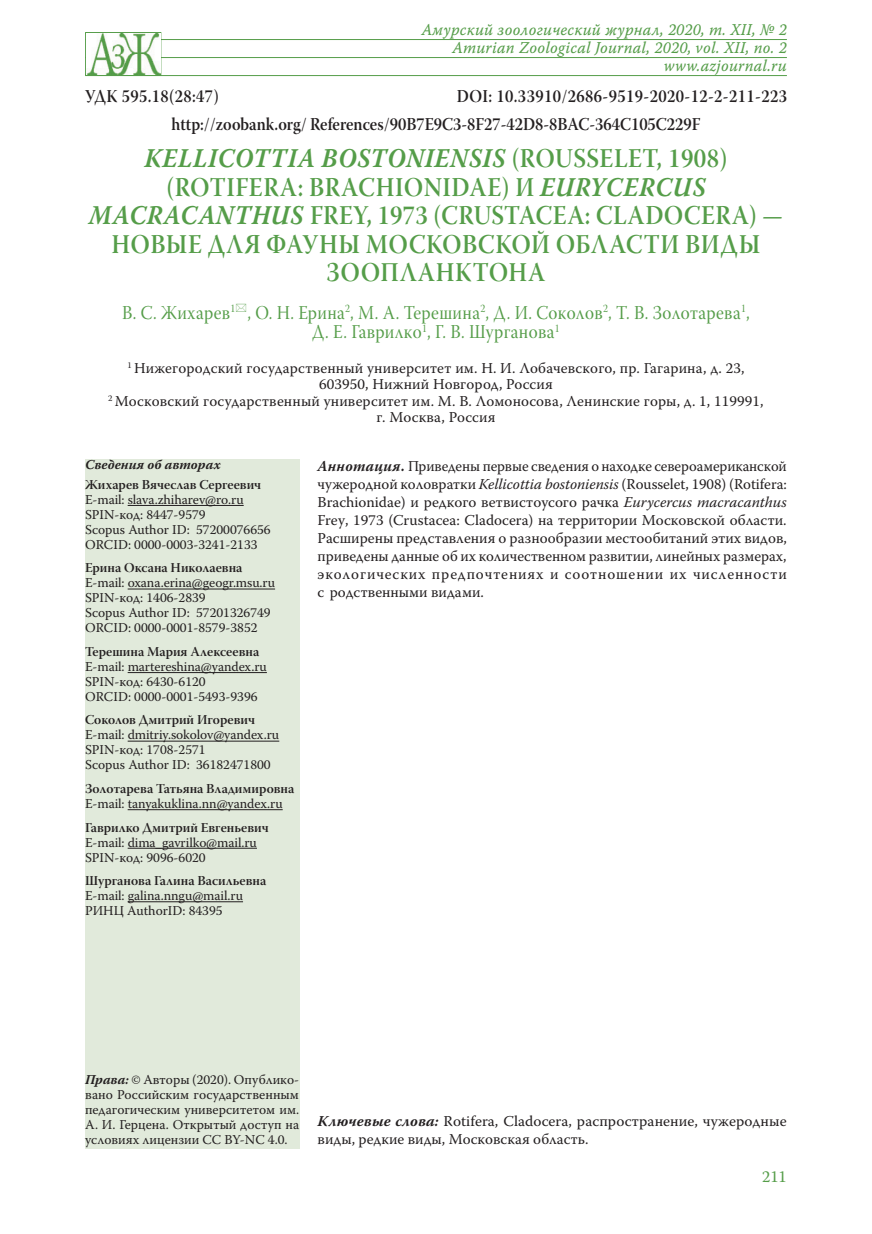
<style>
.page{position:relative;width:872px;height:1234px;background:#fff}
.page>*{position:absolute;margin:0;border:0;box-sizing:border-box;transform-origin:0 0}
.t1{font:27px/28.5px "Warnock Pro Semibold Subh";letter-spacing:.02em;color:#559d49;text-align:center;scale:.9 1}
.t2{font:italic 700 27px "Warnock Pro";letter-spacing:.035em;color:#559d49;scale:.9 1}
.t3{font:19.5px/19.5px "Warnock Pro Subh";letter-spacing:.02em;color:#559d49;text-align:center;scale:.9 1}
.t4{font:18px/28.5px "Warnock Pro Semibold Subh";color:#231f20;scale:.9 1}
.t5{font:18px "Warnock Pro Semibold Subh";letter-spacing:.025em;color:#231f20;scale:.9 1}
.t6{font:16.5px/18px "Warnock Pro It Capt";letter-spacing:.01em;color:#559d49;text-align:right;scale:.95 1}
.t7{font:16.5px "Warnock Pro";color:#559d49}
.t8{font:15px/18px "Warnock Pro";letter-spacing:.01em;color:#231f20;text-align:center}
.t9{font:13.5px/15px "Warnock Pro";color:#231f20}
.t10{font:13.5px "Warnock Pro Semibold Subh";color:#231f20}
.t11{font:italic 700 13.5px "Warnock Pro";letter-spacing:.005em;color:#231f20}
.s1{font-family:"Warnock Pro Semibold Subh";font-weight:400;font-style:normal}
.s2{font-family:"Warnock Pro";font-weight:700;font-style:italic}
.s3{font-weight:700;font-style:italic}
.s4{font-weight:700}
.s5{font-style:italic}
</style>
<div class="page">
<hr style="left:85px;top:39px;width:702px;height:1px;background:#559d49">
<hr style="left:85px;top:57px;width:702px;height:1px;background:#559d49">
<hr style="left:85px;top:75px;width:702px;height:1px;background:#559d49">
<div style="left:85px;top:32px;width:76px;height:44px;border:1px solid #559d49"></div>
<img style="left:86px;top:33px;width:74px;height:42px">
<div style="left:85px;top:459px;width:214px;height:689px;background:#e1eadb"></div>
<hr style="left:128px;top:505px;width:116px;height:1px;background:#231f20">
<hr style="left:128px;top:588px;width:147px;height:1px;background:#231f20">
<hr style="left:128px;top:672px;width:139px;height:1px;background:#231f20">
<hr style="left:128px;top:740px;width:151px;height:1px;background:#231f20">
<hr style="left:128px;top:809px;width:155px;height:1px;background:#231f20">
<hr style="left:128px;top:847px;width:129px;height:1px;background:#231f20">
<hr style="left:128px;top:901px;width:115px;height:1px;background:#231f20">
<p class="t6" style="left:422px;top:20px;width:386px">Амурский зоологический журнал, 2020, т. XII, № 2<br>Amurian Zoological Journal, 2020, vol. XII, no. 2 www.azjournal.ru</p>
<p class="t5" style="left:85px;top:85px;width:150px">УДК 595.18(28:47)</p>
<p class="t4" style="left:171px;top:81px;width:685px;text-indent:285px">DOI: 10.33910/2686-9519-2020-12-2-211-223 http://zoobank.org/ References/90B7E9C3-8F27-42D8-8BAC-364C105C229F</p>
<h1 class="t2" style="left:145px;top:142px;width:649px">KELLICOTTIA BOSTONIENSIS <span class="s1">(ROUSSELET, 1908)</span></h1>
<h1 class="t1" style="left:89px;top:172px;width:773px">(ROTIFERA: BRACHIONIDAE) И <span class="s2">EURYCERCUS MACRACANTHUS</span> FREY, 1973 (CRUSTACEA: CLADOCERA) — НОВЫЕ ДЛЯ ФАУНЫ МОСКОВСКОЙ ОБЛАСТИ ВИДЫ ЗООПЛАНКТОНА</h1>
<h2 class="t3" style="left:122px;top:305px;width:699px">В. С. Жихарев<sup>1</sup> , О. Н. Ерина<sup>2</sup>, М. А. Терешина<sup>2</sup>, Д. И. Соколов<sup>2</sup>, Т. В. Золотарева<sup>1</sup>,<br>Д. Е. Гаврилко<sup>1</sup>, Г. В. Шурганова<sup>1</sup></h2>
<p class="t8" style="left:108px;top:359px;width:657px;line-height:16.5px"><sup>1</sup> Нижегородский государственный университет им. Н. И. Лобачевского, пр. Гагарина, д. 23, 603950, Нижний Новгород, Россия<br><sup>2</sup> Московский государственный университет им. М. В. Ломоносова, Ленинские горы, д. 1, 119991, г. Москва, Россия</p>
<p class="t11" style="left:85px;top:457px;width:137px">Сведения об авторах</p>
<p class="t10" style="left:85px;top:476px;width:178px">Жихарев Вячеслав Сергеевич</p>
<p class="t9" style="left:85px;top:491px;width:187px">E-mail: slava.zhiharev@ro.ru<br>SPIN-код: 8447-9579<br>Scopus Author ID: 57200076656<br>ORCID: 0000-0003-3241-2133</p>
<p class="t10" style="left:85px;top:559px;width:159px">Ерина Оксана Николаевна</p>
<p class="t9" style="left:85px;top:575px;width:191px">E-mail: oxana.erina@geogr.msu.ru<br>SPIN-код: 1406-2839<br>Scopus Author ID: 57201326749<br>ORCID: 0000-0001-8579-3852</p>
<p class="t10" style="left:85px;top:643px;width:176px">Терешина Мария Алексеевна</p>
<p class="t9" style="left:85px;top:658px;width:183px">E-mail: martereshina@yandex.ru<br>SPIN-код: 6430-6120<br>ORCID: 0000-0001-5493-9396</p>
<p class="t10" style="left:85px;top:711px;width:172px">Соколов Дмитрий Игоревич</p>
<p class="t9" style="left:85px;top:727px;width:196px">E-mail: dmitriy.sokolov@yandex.ru<br>SPIN-код: 1708-2571<br>Scopus Author ID: 36182471800</p>
<p class="t10" style="left:85px;top:780px;width:211px">Золотарева Татьяна Владимировна</p>
<p class="t9" style="left:85px;top:795px;width:199px">E-mail: tanyakuklina.nn@yandex.ru</p>
<p class="t10" style="left:85px;top:818px;width:185px">Гаврилко Дмитрий Евгеньевич</p>
<p class="t9" style="left:85px;top:834px;width:173px">E-mail: dima_gavrilko@mail.ru<br>SPIN-код: 9096-6020</p>
<p class="t10" style="left:85px;top:872px;width:183px">Шурганова Галина Васильевна</p>
<p class="t9" style="left:85px;top:887px;width:159px">E-mail: galina.nngu@mail.ru<br>РИНЦ AuthorID: 84395</p>
<p class="t8" style="left:317px;top:456px;width:471px;text-align:justify"><span class="s3">Аннотация</span><span class="s4">.</span> Приведены первые сведения о находке североамериканской чужеродной коловратки <span class="s5">Kellicottia bostoniensis</span> (Rousselet, 1908) (Rotifera:<br>Brachionidae) и редкого ветвистоусого рачка <span class="s5">Eurycercus macracanthus </span>Frey, 1973 (Crustacea: Cladocera) на территории Московской области.<br>Расширены представления о разнообразии местообитаний этих видов, приведены данные об их количественном развитии, линейных размерах, экологических предпочтениях и соотношении их численности с родственными видами.</p>
<p class="t9" style="left:85px;top:1071px;width:216px;text-align:justify"><span class="s3">Права:</span> © Авторы (2020). Опублико&shy;вано Российским государственным педагогическим университетом им.<br>А. И. Герцена. Открытый доступ на условиях лицензии CC BY-NC 4.0.</p>
<p class="t8" style="left:317px;top:1111px;width:470px;text-align:left"><span class="s3">Ключевые слова:</span> Rotifera, Cladocera, распространение, чужеродные виды, редкие виды, Московская область.</p>
<p class="t7" style="left:762px;top:1166px;width:26px">211</p>
</div>
